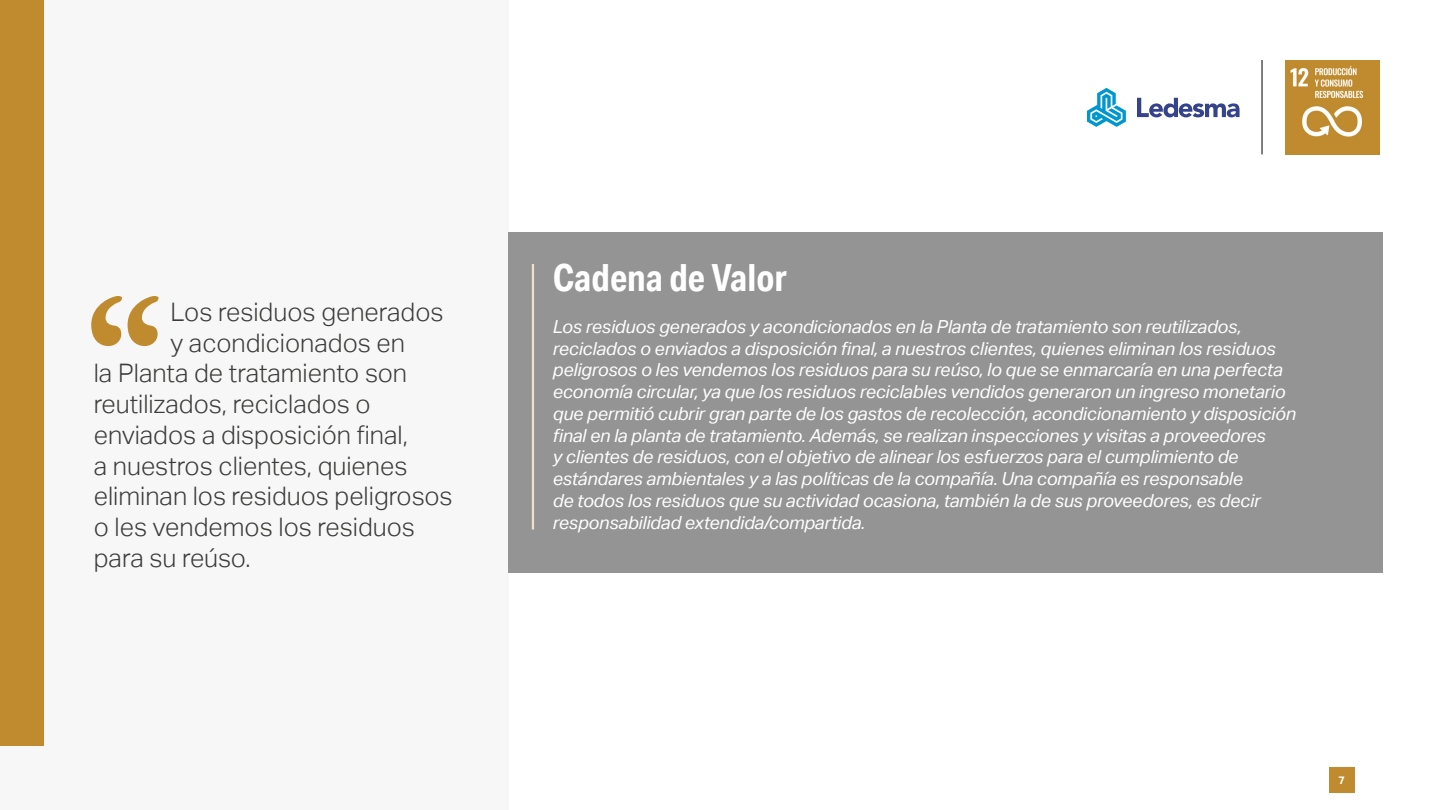
<style>
.page{position:relative;width:1440px;height:810px;background:#fff}
.page>*{position:absolute;margin:0;border:0;box-sizing:border-box;transform-origin:0 0}
.t1{font:700 37.5px "Aktiv Grotesk Cd";color:#fff}
.t2{font:300 25.5px "Aktiv Grotesk";color:#3c3c3b}
.t3{font:italic 18px/21.8px "Aktiv Grotesk";letter-spacing:-.01em;color:#fff}
.t4{font:700 10.88px "Aktiv Grotesk";color:#fff}
</style>
<div class="page">
<div style="left:1329px;top:767px;width:25px;height:26px;background:#bf8b2e"></div>
<img style="left:1285px;top:60px;width:95px;height:95px">
<hr style="left:1262px;top:60px;width:1px;height:94px;background:#000">
<svg style="left:1087px;top:88px;width:39px;height:39px"></svg>
<svg style="left:1137px;top:98px;width:103px;height:19px"></svg>
<div style="left:0;top:0;width:508px;height:810px;background:#f7f7f7"></div>
<div style="left:0;top:0;width:44px;height:746px;background:#bf8b2e"></div>
<div style="left:508px;top:232px;width:874px;height:341px;background:#949494"></div>
<hr style="left:532px;top:264px;width:2px;height:266px;background:#efe2cb">
<svg style="left:91px;top:296px;width:68px;height:50px"></svg>
<h2 class="t2" style="left:171px;top:297px;width:275px">Los residuos generados</h2>
<h2 class="t2" style="left:171px;top:328px;width:236px">y acondicionados en</h2>
<h2 class="t2" style="left:94px;top:359px;width:315px">la Planta de tratamiento son</h2>
<h2 class="t2" style="left:94px;top:389px;width:278px">reutilizados, reciclados o</h2>
<h2 class="t2" style="left:94px;top:420px;width:316px">enviados a disposición final,</h2>
<h2 class="t2" style="left:94px;top:451px;width:315px">a nuestros clientes, quienes</h2>
<h2 class="t2" style="left:94px;top:482px;width:360px">eliminan los residuos peligrosos</h2>
<h2 class="t2" style="left:94px;top:512px;width:323px">o les vendemos los residuos</h2>
<h2 class="t2" style="left:94px;top:543px;width:158px">para su reúso.</h2>
<h1 class="t1" style="left:553px;top:254px;width:236px">Cadena de Valor</h1>
<p class="t3" style="left:553px;top:316px;width:745px">Los residuos generados y acondicionados en la Planta de tratamiento son reutilizados, reciclados o enviados a disposición final, a nuestros clientes, quienes eliminan los residuos peligrosos o les vendemos los residuos para su reúso, lo que se enmarcaría en una perfecta economía circular, ya que los residuos reciclables vendidos generaron un ingreso monetario que permitió cubrir gran parte de los gastos de recolección, acondicionamiento y disposición final en la planta de tratamiento. Además, se realizan inspecciones y visitas a proveedores<br>y clientes de residuos, con el objetivo de alinear los esfuerzos para el cumplimiento de estándares ambientales y a las políticas de la compañía. Una compañía es responsable<br>de todos los residuos que su actividad ocasiona, también la de sus proveedores, es decir responsabilidad extendida/compartida.</p>
<p class="t4" style="left:1338px;top:774px;width:8px">7</p>
</div>
